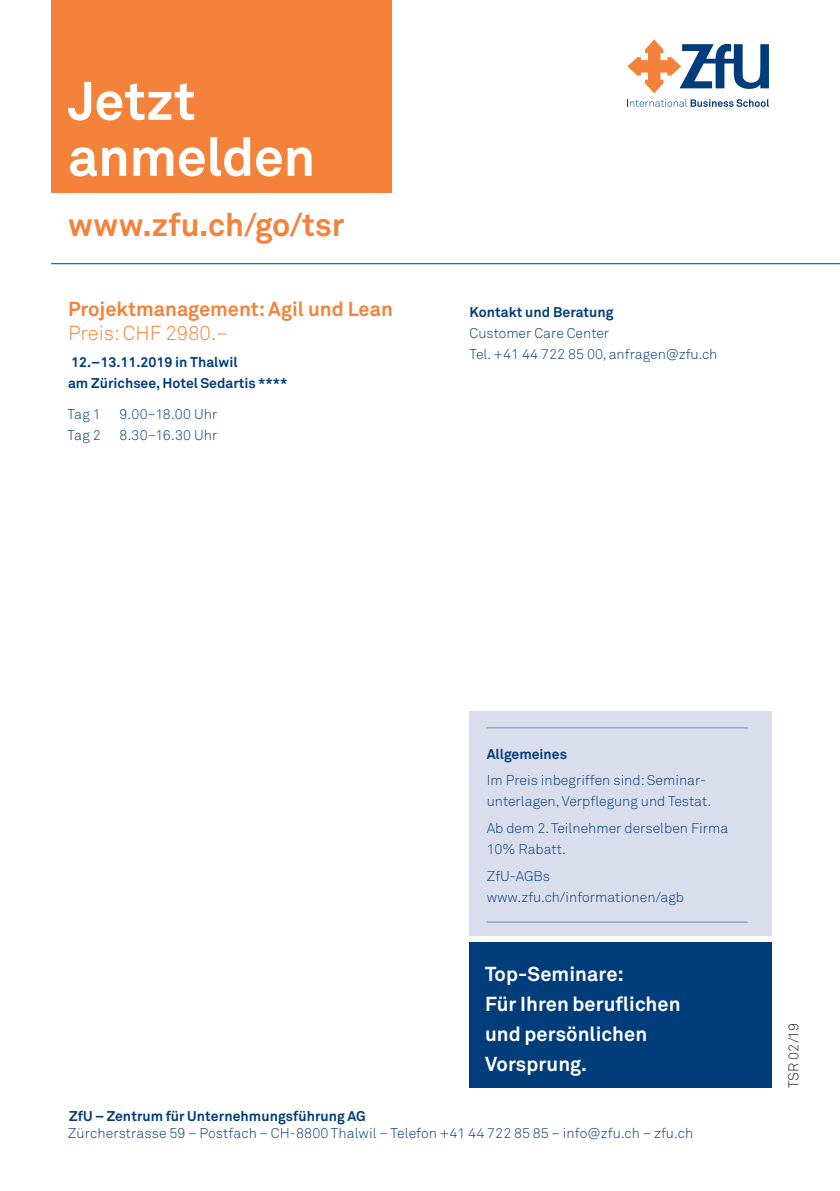
<style>
.page{position:relative;width:840px;height:1191px;background:#fff}
.page>*{position:absolute;margin:0;border:0;box-sizing:border-box;transform-origin:0 0}
.t1{font:700 53.4px/56px "Akkurat Office";letter-spacing:-.01em;color:#fff}
.x_Lauftext{font:700 32px "Akkurat Office";letter-spacing:.005em;color:#f4823a}
.t2{font:700 20px/30px "Akkurat Office";letter-spacing:.005em;color:#fff}
.x_Text_klein{font:700 20px "Akkurat Office";color:#f4823a}
.x_Text_klein-2{font:300 20px "Akkurat";color:#f4823a}
.zfu_-_Text_klein{font:300 14px/21px "Akkurat";color:#013c7b}
.t3{font:700 14px/21px "Akkurat Office";color:#013c7b}
.x_Text_klein-3{font:300 14px "Akkurat";letter-spacing:.01em;color:#013c7b}
.x_Text_klein-4{font:300 14px "Akkurat";color:#231f20}
</style>
<div class="page">
<div style="left:469px;top:711px;width:302px;height:224px;background:#dadeec"></div>
<hr style="left:486px;top:921px;width:261px;height:1px;background:#6f83b0">
<hr style="left:486px;top:727px;width:261px;height:1px;background:#6f83b0">
<div style="left:51px;top:0;width:340px;height:193px;background:#f4823a"></div>
<svg style="left:627px;top:39px;width:141px;height:54px"></svg>
<svg style="left:627px;top:99px;width:141px;height:8px"></svg>
<hr style="left:51px;top:263px;width:788px;height:1px;background:#013c7b">
<div style="left:469px;top:943px;width:302px;height:145px;background:#013c7b"></div>
<h1 class="t1" style="left:68px;top:74px;width:248px">Jetzt anmelden</h1>
<p class="x_Lauftext" style="left:68px;top:205px;width:278px">www.zfu.ch/go/tsr</p>
<p class="x_Text_klein" style="left:68px;top:297px;width:326px">Projektmanagement: Agil und Lean</p>
<p class="x_Text_klein-2" style="left:68px;top:321px;width:162px">Preis: CHF 2980.–</p>
<p class="t3" style="left:68px;top:352px;width:221px">12.–13.11.2019 in Thalwil<br>am Zürichsee, Hotel Sedartis ****</p>
<p class="x_Text_klein-3" style="left:67px;top:405px;width:35px">Tag 1</p>
<p class="x_Text_klein-3" style="left:119px;top:405px;width:99px">9.00–18.00 Uhr</p>
<p class="x_Text_klein-3" style="left:67px;top:426px;width:35px">Tag 2</p>
<p class="x_Text_klein-3" style="left:119px;top:426px;width:99px">8.30–16.30 Uhr</p>
<p class="t3" style="left:469px;top:302px;width:145px">Kontakt und Beratung</p>
<p class="zfu_-_Text_klein" style="left:469px;top:323px;width:249px">Customer Care Center<br>Tel. +41 44 722 85 00, anfragen@zfu.ch</p>
<p class="t3" style="left:486px;top:743px;width:82px">Allgemeines</p>
<p class="zfu_-_Text_klein" style="left:486px;top:770px;width:226px">Im Preis inbegriffen sind: Seminar&shy;unterlagen, Verpflegung und Testat.</p>
<p class="zfu_-_Text_klein" style="left:486px;top:818px;width:243px">Ab dem 2. Teilnehmer derselben Firma</p>
<p class="zfu_-_Text_klein" style="left:486px;top:839px;width:81px">10% Rabatt.</p>
<p class="zfu_-_Text_klein" style="left:486px;top:865px;width:199px">ZfU-AGBs www.zfu.ch/informationen/agb</p>
<h3 class="t2" style="left:485px;top:959px;width:197px">Top-Seminare:<br>Für Ihren beruflichen und persönlichen<br>Vorsprung.</h3>
<p class="t3" style="left:69px;top:1105px;width:298px">ZfU – Zentrum für Unternehmungsführung AG</p>
<p class="zfu_-_Text_klein" style="left:68px;top:1122px;width:626px">Zürcherstrasse 59 – Postfach – CH-8800 Thalwil – Telefon +41 44 722 85 85 – info@zfu.ch – zfu.ch</p>
<p class="x_Text_klein-4" style="left:784px;top:1087px;width:67px;rotate:-90deg">TSR 02/19</p>
</div>
